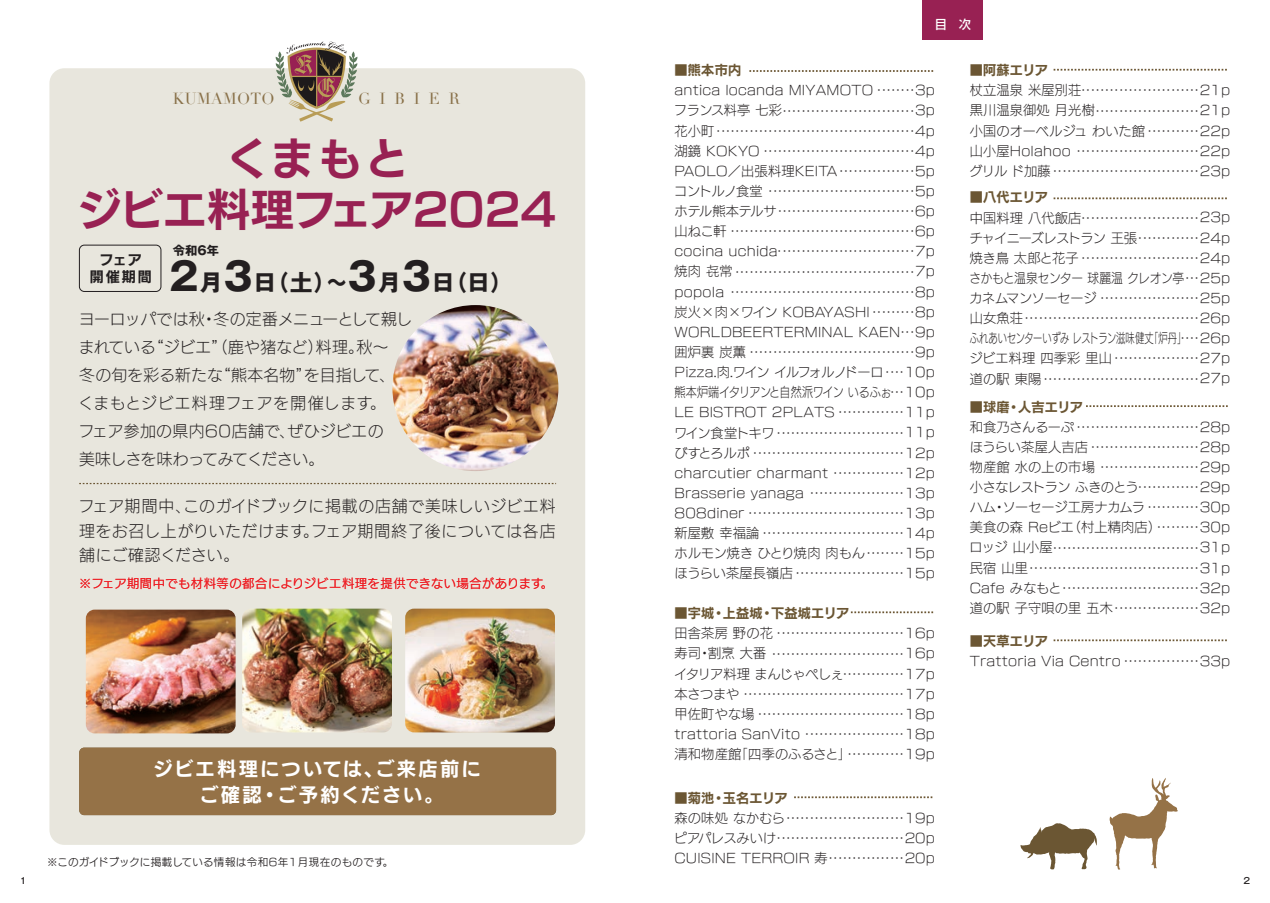
<style>
.page{position:relative;width:1270px;height:903px;background:#fff}
.page>*{position:absolute;margin:0;border:0;box-sizing:border-box;transform-origin:0 0}
.t1{font:43.75px/50.8px "New Rodin Pro B";color:#982153;text-align:center}
.t2{font:700 22.75px "Gothic MB101 Pro";color:#231f20}
.t3{font:19.25px/26.2px "New Rodin Pro B";letter-spacing:.12em;color:#fff;text-align:center}
.t4{font:15.75px/28px "New Rodin Pro L";letter-spacing:.02em;color:#231f20}
.t5{font:15.75px "Didot";letter-spacing:.02em;color:#897149}
.t6{font:14px/17.5px "New Rodin Pro B";letter-spacing:.14em;color:#231f20;text-align:center}
.t7{font:300 13.12px/20.1px "Shin Go Pro";color:#231f20;text-align:right}
.t8{font:13.12px/20.1px "New Rodin Pro L";letter-spacing:.02em;color:#231f20}
.t9{font:13.12px/20.1px "New Rodin Pro L";letter-spacing:-.04em;color:#231f20}
.t10{font:13.12px "New Rodin Pro B";letter-spacing:.02em;color:#6b5633}
.t11{font:13.12px/20.1px "New Rodin Pro L";letter-spacing:-.03em;color:#231f20}
.t12{font:13.12px "New Rodin Pro L";letter-spacing:-.03em;color:#231f20;scale:.89 1}
.t13{font:13.12px "New Rodin Pro L";letter-spacing:-.01em;color:#231f20}
.t14{font:13.12px/20.1px "New Rodin Pro L";color:#231f20}
.t15{font:12.25px "New Rodin Pro M";letter-spacing:.05em;color:#ee1d23}
.t16{font:700 12.25px "Gothic MB101 Pro";color:#231f20}
.t17{font:12.25px "New Rodin Pro DB";color:#fff}
.t18{font:10.5px "New Rodin Pro M";letter-spacing:.03em;color:#231f20}
.t19{font:500 8.75px "Gothic MB101 Pro";color:#231f20}
.s1{font-size:38.5px}
.s2{font-family:"Shin Go Pro";font-weight:300}
.s3{font-family:"New Rodin Pro L";font-weight:400}
</style>
<div class="page">
<div style="left:49px;top:68px;width:536px;height:777px;background:#e8e6dd;border-radius:15px"></div>
<svg style="left:276px;top:41px;width:81px;height:81px"></svg>
<hr style="left:316px;top:49px;width:1px;height:59px;background:#b89c56">
<hr style="left:291px;top:76px;width:51px;height:1px;background:#b89c56">
<div style="left:922px;top:0;width:60px;height:40px;background:#982153"></div>
<div style="left:79px;top:748px;width:477px;height:67px;background:#957247;border-radius:5px"></div>
<svg style="left:749px;top:70px;width:184px;height:2px"></svg>
<img style="left:242px;top:609px;width:150px;height:123px">
<svg style="left:794px;top:796px;width:139px;height:2px"></svg>
<img style="left:405px;top:609px;width:150px;height:123px">
<img style="left:86px;top:610px;width:150px;height:123px">
<svg style="left:79px;top:483px;width:477px;height:1px"></svg>
<img style="left:392px;top:305px;width:166px;height:166px;border-radius:83px">
<div style="left:79px;top:245px;width:82px;height:47px;border:1px solid #231f20;border-radius:5px"></div>
<svg style="left:851px;top:611px;width:82px;height:2px"></svg>
<svg style="left:1054px;top:69px;width:173px;height:2px"></svg>
<svg style="left:1054px;top:197px;width:173px;height:2px"></svg>
<svg style="left:1086px;top:405px;width:142px;height:2px"></svg>
<svg style="left:1054px;top:639px;width:173px;height:2px"></svg>
<svg style="left:1110px;top:778px;width:68px;height:92px"></svg>
<svg style="left:1020px;top:823px;width:77px;height:46px"></svg>
<p class="t5" style="left:173px;top:89px;width:103px">KUMAMOTO</p>
<p class="t5" style="left:358px;top:89px;width:103px">GIBIER</p>
<h1 class="t1" style="left:78px;top:130px;width:480px">くまもと<br>ジビエ料理フェア2024</h1>
<p class="t16" style="left:173px;top:240px;width:48px">令和6年</p>
<p class="t6" style="left:90px;top:250px;width:63px">フェア<br>開催期間</p>
<h2 class="t2" style="left:169px;top:263px;width:345px"><span class="s1">2</span>月<span class="s1">3</span>日（土）～<span class="s1">3</span>月<span class="s1">3</span>日（日）</h2>
<p class="t4" style="left:78px;top:304px;width:335px">ヨーロッパでは秋・冬の定番メニューとして親しまれている“ジビエ”（鹿や猪など）料理。秋～<br>冬の旬を彩る新たな“熊本名物”を目指して、くまもとジビエ料理フェアを開催します。<br>フェア参加の県内60店舗で、ぜひジビエの<br>美味しさを味わってみてください。</p>
<p class="t4" style="left:78px;top:492px;width:479px;line-height:24.5px;text-align:justify">フェア期間中、このガイドブックに掲載の店舗で美味しいジビエ料理をお召し上がりいただけます。フェア期間終了後については各店舗にご確認ください。</p>
<p class="t15" style="left:79px;top:573px;width:475px">※フェア期間中でも材料等の都合によりジビエ料理を提供できない場合があります。</p>
<h3 class="t3" style="left:153px;top:754px;width:329px">ジビエ料理については、ご来店前にご確認・ご予約ください。</h3>
<p class="t18" style="left:47px;top:853px;width:348px">※このガイドブックに掲載している情報は令和6年1月現在のものです。</p>
<p class="t17" style="left:935px;top:13px;width:38px">目 次</p>
<p class="t10" style="left:674px;top:59px;width:68px">■熊本市内</p>
<p class="t14" style="left:674px;top:99px;width:110px">フランス料亭 七彩花小町</p>
<p class="t8" style="left:674px;top:160px;width:164px">PAOLO／出張料理KEITA</p>
<p class="t8" style="left:674px;top:200px;width:104px">ホテル熊本テルサ</p>
<p class="t8" style="left:674px;top:240px;width:113px">cocina uchida<span class="s2">・</span></p>
<p class="t8" style="left:674px;top:79px;width:262px">antica locanda MIYAMOTO<span class="s2">・・・・・・・・</span>3p</p>
<p class="t7" style="left:674px;top:99px;width:262px">・・・・・・・・・・・・・・・・・・・・・・・・・・・・<span class="s3">3p<br></span>・・・・・・・・・・・・・・・・・・・・・・・・・・・・・・・・・・・・・・・・・・<span class="s3">4p<br>湖鏡 KOKYO</span> ・・・・・・・・・・・・・・・・・・・・・・・・・・・・・・・・<span class="s3">4p</span>・・・・・・・・・・・・・・・・<span class="s3">5p<br>コントルノ食堂</span>・・・・・・・・・・・・・・・・・・・・・・・・・・・・・・・<span class="s3">5p</span>・・・・・・・・・・・・・・・・・・・・・・・・・・・・・<span class="s3">6p<br>山ねこ軒</span>・・・・・・・・・・・・・・・・・・・・・・・・・・・・・・・・・・・・・・・<span class="s3">6p</span>・・・・・・・・・・・・・・・・・・・・・・・・・・・・<span class="s3">7p<br>焼肉 㐂常</span>・・・・・・・・・・・・・・・・・・・・・・・・・・・・・・・・・・・・・・<span class="s3">7p popola</span> ・・・・・・・・・・・・・・・・・・・・・・・・・・・・・・・・・・・・・・・<span class="s3">8p</span></p>
<p class="t8" style="left:674px;top:300px;width:262px">炭火×肉×ワイン KOBAYASHI<span class="s2">・・・・・・・・・</span>8p</p>
<p class="t7" style="left:674px;top:320px;width:262px">・・・<span class="s3">9p<br>囲炉裏 炭薫</span>・・・・・・・・・・・・・・・・・・・・・・・・・・・・・・・・・・・<span class="s3">9p</span>・・・・ <span class="s3">1 0p<br></span>・・・<span class="s3">1 0p</span></p>
<p class="t8" style="left:674px;top:401px;width:262px">LE BISTROT 2PLATS <span class="s2">・・・・・・・・・・・・・・</span> 1 1 p</p>
<p class="t7" style="left:674px;top:421px;width:262px">・・・・・・・・・・・・・・・・・・・・・・・・・・・ <span class="s3">1 1 p<br>びすとろルポ</span>・・・・・・・・・・・・・・・・・・・・・・・・・・・・・・・・ <span class="s3">1 2p</span></p>
<p class="t8" style="left:674px;top:462px;width:262px">charcutier charmant<span class="s2">・・・・・・・・・・・・・・・</span> 1 2p</p>
<p class="t7" style="left:674px;top:481px;width:262px"><span class="s3">Brasserie yanaga</span> ・・・・・・・・・・・・・・・・・・・・ <span class="s3">1 3p 808diner</span> ・・・・・・・・・・・・・・・・・・・・・・・・・・・・・・・・・ <span class="s3">1 3p新屋敷 幸福論</span>・・・・・・・・・・・・・・・・・・・・・・・・・・・・・・ <span class="s3">1 4p</span>・・・・・・・・ <span class="s3">1 5p<br>ほうらい茶屋長嶺店</span>・・・・・・・・・・・・・・・・・・・・・・・ <span class="s3">1 5p</span></p>
<p class="t8" style="left:674px;top:321px;width:227px">WORLDBEERTERMINAL KAEN</p>
<p class="t9" style="left:674px;top:361px;width:218px">Pizza.肉.ワイン イルフォルノドーロ熊本炉端イタリアンと自然派ワイン いるふぉ</p>
<p class="t9" style="left:674px;top:421px;width:102px">ワイン食堂トキワ</p>
<p class="t13" style="left:674px;top:542px;width:192px">ホルモン焼き ひとり焼肉 肉もん</p>
<p class="t10" style="left:674px;top:602px;width:176px">■宇城・上益城・下益城エリア</p>
<p class="t7" style="left:674px;top:622px;width:262px"><span class="s3">田舎茶房 野の花</span>・・・・・・・・・・・・・・・・・・・・・・・・・・・ <span class="s3">1 6p寿司・割烹 大番</span>・・・・・・・・・・・・・・・・・・・・・・・・・・・・ <span class="s3">1 6p</span>・・・・・・・・・・・・・ <span class="s3">1 7p<br></span>・・・・・・・・・・・・・・・・・・・・・・・・・・・・・・・・・・ <span class="s3">1 7p<br>甲佐町やな場</span>・・・・・・・・・・・・・・・・・・・・・・・・・・・・・・・ <span class="s3">1 8p</span>・・・・・・・・・・・・・・・・・・・・・ <span class="s3">1 8p<br></span>・・・・・・・・・・・・ <span class="s3">1 9p</span></p>
<p class="t10" style="left:674px;top:786px;width:115px">■菊池・玉名エリア</p>
<p class="t8" style="left:674px;top:807px;width:155px">森の味処 なかむら<br>ピアパレスみいけ<br>CUISINE TERROIR 寿</p>
<p class="t11" style="left:674px;top:662px;width:171px">イタリア料理 まんじゃぺしぇ本さつまや　</p>
<p class="t8" style="left:674px;top:723px;width:178px">trattoria SanVito　<br>清和物産館「四季のふるさと」</p>
<p class="t7" style="left:772px;top:806px;width:164px">・・・・・・・・・・・・・・・・・・・・・・・・・ <span class="s3">1 9p</span>・・・・・・・・・・・・・・・・・・・・・・・・・・・<span class="s3">20p</span>・・・・・・・・・・・・・・・・<span class="s3">20p</span></p>
<p class="t10" style="left:970px;top:59px;width:80px">■阿蘇エリア</p>
<p class="t8" style="left:970px;top:79px;width:262px">杖立温泉 米屋別荘<br>黒川温泉御処 月光樹<br>小国のオーベルジュ わいた館<span class="s2">・・・・・・・・・・・</span>22p</p>
<p class="t7" style="left:970px;top:139px;width:262px"><span class="s3">山小屋Holahoo</span> ・・・・・・・・・・・・・・・・・・・・・・・・・・<span class="s3">22p</span></p>
<p class="t8" style="left:970px;top:160px;width:83px">グリル ド加藤</p>
<p class="t10" style="left:970px;top:186px;width:80px">■八代エリア</p>
<p class="t9" style="left:970px;top:206px;width:169px">中国料理 八代飯店<br>チャイニーズレストラン 王張</p>
<p class="t7" style="left:970px;top:246px;width:262px"><span class="s3">焼き鳥 太郎と花子</span>・・・・・・・・・・・・・・・・・・・・・・・・・<span class="s3">24p</span></p>
<p class="t12" style="left:969px;top:267px;width:243px">さかもと温泉センター 球麗温 クレオン亭</p>
<p class="t7" style="left:969px;top:286px;width:262px"><span class="s3">カネムマンソーセージ</span>・・・・・・・・・・・・・・・・・・・・・<span class="s3">25p</span></p>
<p class="t8" style="left:969px;top:307px;width:218px">山女魚荘<br>ふれあいセンターいずみ レストラン滋味健丈「炉丹」ジビエ料理 四季彩 里山<br>道の駅 東陽</p>
<p class="t10" style="left:970px;top:395px;width:115px">■球磨・人吉エリア</p>
<p class="t7" style="left:970px;top:415px;width:262px;text-align:justify"><span class="s3">和食乃さんるーぷ</span>・・・・・・・・・・・・・・・・・・・・・・・・・・<span class="s3">28pほうらい茶屋人吉店</span>・・・・・・・・・・・・・・・・・・・・・・・<span class="s3">28p物産館 水の上の市場</span>・・・・・・・・・・・・・・・・・・・・・<span class="s3">29p</span></p>
<p class="t8" style="left:969px;top:476px;width:262px">小さなレストラン ふきのとう<br>ハム・ソーセージ工房ナカムラ<span class="s2">・・・・・・・・・・・</span>30p美食の森 Reビエ（村上精肉店）<br>ロッジ 山小屋<br>民宿 山里<br>Cafe みなもと<br>道の駅 子守唄の里 五木</p>
<p class="t10" style="left:970px;top:629px;width:80px">■天草エリア</p>
<p class="t8" style="left:970px;top:650px;width:262px">Trattoria Via Centro<span class="s2">・・・・・・・・・・・・・・・・</span>33p</p>
<p class="t7" style="left:1077px;top:79px;width:155px">・・・・・・・・・・・・・・・・・・・・・・・・・<span class="s3">21 p</span>・・・・・・・・・・・・・・・・・・・・・・<span class="s3">21 p</span></p>
<p class="t7" style="left:1048px;top:159px;width:183px">・・・・・・・・・・・・・・・・・・・・・・・・・・・・・・・<span class="s3">23p</span></p>
<p class="t7" style="left:1077px;top:206px;width:155px">・・・・・・・・・・・・・・・・・・・・・・・・・<span class="s3">23p</span>・・・・・・・・・・・・・<span class="s3">24p</span></p>
<p class="t7" style="left:1181px;top:266px;width:51px">・・・<span class="s3">25p</span></p>
<p class="t7" style="left:1020px;top:307px;width:211px">・・・・・・・・・・・・・・・・・・・・・・・・・・・・・・・・・・・・・<span class="s3">26p</span>・・・・<span class="s3">26p<br></span>・・・・・・・・・・・・・・・・・・<span class="s3">27p<br></span>・・・・・・・・・・・・・・・・・・・・・・・・・・・・・・・・・<span class="s3">27p</span></p>
<p class="t7" style="left:1134px;top:475px;width:98px">・・・・・・・・・・・・・<span class="s3">29p</span></p>
<p class="t7" style="left:1025px;top:516px;width:207px">・・・・・・・・・<span class="s3">30p<br></span>・・・・・・・・・・・・・・・・・・・・・・・・・・・・・・・<span class="s3">31 p<br></span>・・・・・・・・・・・・・・・・・・・・・・・・・・・・・・・・・・・・<span class="s3">31 p</span>・・・・・・・・・・・・・・・・・・・・・・・・・・・・・<span class="s3">32p<br></span>・・・・・・・・・・・・・・・・・・<span class="s3">32p</span></p>
<p class="t19" style="left:20px;top:873px;width:8px">1</p>
<p class="t19" style="left:1243px;top:873px;width:8px">2</p>
</div>
